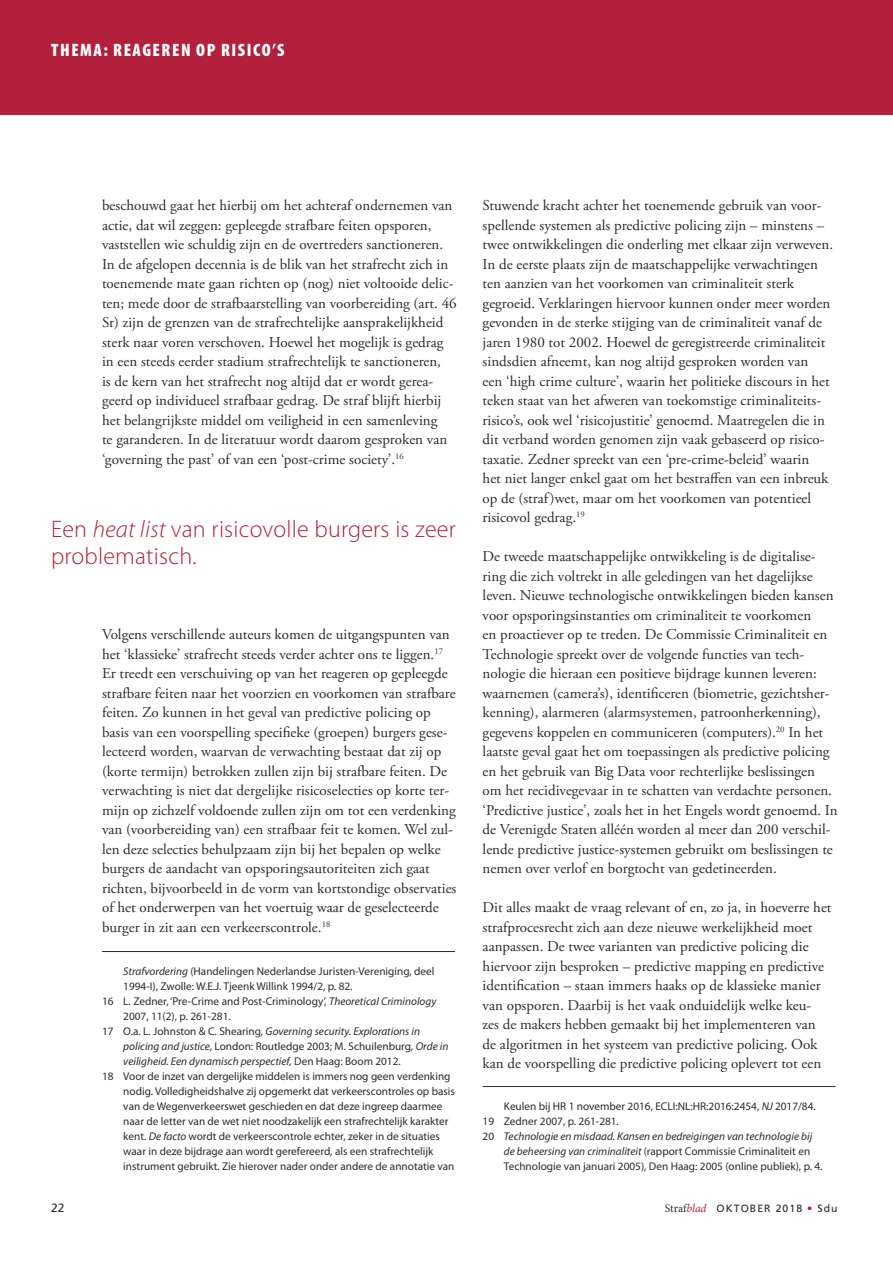
<style>
.page{position:relative;width:893px;height:1263px;background:#fff}
.page>*{position:absolute;margin:0;border:0;box-sizing:border-box;transform-origin:0 0}
.t1{font:300 24px/27px "Myriad Pro";letter-spacing:.01em;color:#b2203b}
.t2{font:900 condensed 18px "Myriad Pro";letter-spacing:.085em;color:#fefefe}
.t3{font:15px/19.5px "Adobe Garamond Pro";color:#2b2b2a}
.t4{font:12px "Frutiger LT Std";color:#2b2b2a}
.t5{font:11.25px "Myriad Pro";color:#2b2b2a}
.t6{font:italic 11.25px "Myriad Pro";color:#2b2b2a}
.t7{font:10.5px "Frutiger LT Std";letter-spacing:.1em;color:#2b2b2a}
.s1{font-style:italic}
.s2{font-style:normal}
.s3{font-family:"Minion Pro";font-size:11.7px}
.s4{font-family:"Minion Pro";font-style:italic;font-size:11.7px;color:#b2203b}
</style>
<div class="page">
<div style="left:0;top:0;width:893px;height:115px;background:#b2203b"></div>
<hr style="left:102px;top:951px;width:353px;height:1px;background:#2b2b2a">
<hr style="left:483px;top:1086px;width:353px;height:1px;background:#2b2b2a">
<p class="t2" style="left:51px;top:38px;width:235px">THEMA: REAGEREN OP RISICO’S</p>
<p class="t3" style="left:102px;top:196px;width:356px">beschouwd gaat het hierbij om het achteraf ondernemen van actie, dat wil zeggen: gepleegde strafbare feiten opsporen, vaststellen wie schuldig zijn en de overtreders sanctioneren.<br>In de afgelopen decennia is de blik van het strafrecht zich in toenemende mate gaan richten op (nog) niet voltooide delic&shy;ten; mede door de strafbaarstelling van voorbereiding (art. 46<br>Sr) zijn de grenzen van de strafrechtelijke aansprakelijkheid sterk naar voren verschoven. Hoewel het mogelijk is gedrag in een steeds eerder stadium strafrechtelijk te sanctioneren,<br>is de kern van het strafrecht nog altijd dat er wordt gerea&shy;geerd op individueel strafbaar gedrag. De straf blijft hierbij het belangrijkste middel om veiligheid in een samenleving<br>te garanderen. In de literatuur wordt daarom gesproken van ‘governing the past’ of van een ‘post-crime society’.<sup>16</sup></p>
<h1 class="t1" style="left:51px;top:515px;width:406px">Een <span class="s1">heat list</span> van risicovolle burgers is zeer problematisch.</h1>
<p class="t3" style="left:102px;top:625px;width:356px">Volgens verschillende auteurs komen de uitgangspunten van het ‘klassieke’ strafrecht steeds verder achter ons te liggen.<sup>17<br></sup>Er treedt een verschuiving op van het reageren op gepleegde strafbare feiten naar het voorzien en voorkomen van strafbare feiten. Zo kunnen in het geval van predictive policing op basis van een voorspelling specifieke (groepen) burgers gese&shy;lecteerd worden, waarvan de verwachting bestaat dat zij op (korte termijn) betrokken zullen zijn bij strafbare feiten. De verwachting is niet dat dergelijke risicoselecties op korte ter&shy;mijn op zichzelf voldoende zullen zijn om tot een verdenking van (voorbereiding van) een strafbaar feit te komen. Wel zul&shy;len deze selecties behulpzaam zijn bij het bepalen op welke burgers de aandacht van opsporingsautoriteiten zich gaat richten, bijvoorbeeld in de vorm van kortstondige observaties of het onderwerpen van het voertuig waar de geselecteerde burger in zit aan een verkeerscontrole.<sup>18</sup></p>
<p class="t5" style="left:123px;top:964px;width:313px"><span class="s1">Strafvordering</span> (Handelingen Nederlandse Juristen-Vereniging, deel</p>
<p class="t5" style="left:123px;top:979px;width:231px">1994-I), Zwolle: W.E.J. Tjeenk Willink 1994/2, p. 82.</p>
<p class="t5" style="left:102px;top:994px;width:336px">16 L. Zedner, ‘Pre-Crime and Post-Criminology’, <span class="s1">Theoretical Criminology</span></p>
<p class="t5" style="left:123px;top:1009px;width:109px">2007, 11(2), p. 261-281.</p>
<p class="t6" style="left:102px;top:1024px;width:320px"><span class="s2">17 O.a. L. Johnston &amp; C. Shearing,</span> Governing security. Explorations in</p>
<p class="t5" style="left:123px;top:1039px;width:327px"><span class="s1">policing and justice</span>, London: Routledge 2003; M. Schuilenburg, <span class="s1">Orde in</span></p>
<p class="t6" style="left:123px;top:1054px;width:279px">veiligheid. Een dynamisch perspectief, <span class="s2">Den Haag: Boom 2012.</span></p>
<p class="t5" style="left:102px;top:1069px;width:350px">18 Voor de inzet van dergelijke middelen is immers nog geen verdenking</p>
<p class="t5" style="left:123px;top:1084px;width:333px">nodig. Volledigheidshalve zij opgemerkt dat verkeerscontroles op basis</p>
<p class="t5" style="left:123px;top:1099px;width:321px">van de Wegenverkeerswet geschieden en dat deze ingreep daarmee</p>
<p class="t5" style="left:123px;top:1114px;width:327px">naar de letter van de wet niet noodzakelijk een strafrechtelijk karakter</p>
<p class="t5" style="left:123px;top:1129px;width:318px">kent. <span class="s1">De facto</span> wordt de verkeerscontrole echter, zeker in de situaties</p>
<p class="t5" style="left:123px;top:1144px;width:312px">waar in deze bijdrage aan wordt gerefereerd, als een strafrechtelijk</p>
<p class="t5" style="left:123px;top:1159px;width:333px">instrument gebruikt. Zie hierover nader onder andere de annotatie van</p>
<p class="t3" style="left:483px;top:196px;width:352px">Stuwende kracht achter het toenemende gebruik van voor&shy;spellende systemen als predictive policing zijn – minstens – twee ontwikkelingen die onderling met elkaar zijn verweven.<br>In de eerste plaats zijn de maatschappelijke verwachtingen ten aanzien van het voorkomen van criminaliteit sterk gegroeid. Verklaringen hiervoor kunnen onder meer worden gevonden in de sterke stijging van de criminaliteit vanaf de jaren 1980 tot 2002. Hoewel de geregistreerde criminaliteit sindsdien afneemt, kan nog altijd gesproken worden van<br>een ‘high crime culture’, waarin het politieke discours in het teken staat van het afweren van toekomstige criminaliteits&shy;risico’s, ook wel ‘risicojustitie’ genoemd. Maatregelen die in dit verband worden genomen zijn vaak gebaseerd op risico&shy;taxatie. Zedner spreekt van een ‘pre-crime-beleid’ waarin<br>het niet langer enkel gaat om het bestraffen van een inbreuk op de (straf)wet, maar om het voorkomen van potentieel risicovol gedrag.<sup>19</sup></p>
<p class="t3" style="left:483px;top:547px;width:357px">De tweede maatschappelijke ontwikkeling is de digitalise&shy;ring die zich voltrekt in alle geledingen van het dagelijkse leven. Nieuwe technologische ontwikkelingen bieden kansen voor opsporingsinstanties om criminaliteit te voorkomen<br>en proactiever op te treden. De Commissie Criminaliteit en Technologie spreekt over de volgende functies van tech&shy;nologie die hieraan een positieve bijdrage kunnen leveren: waarnemen (camera’s), identificeren (biometrie, gezichtsher&shy;kenning), alarmeren (alarmsystemen, patroonherkenning), gegevens koppelen en communiceren (computers).<sup>20</sup> In het laatste geval gaat het om toepassingen als predictive policing en het gebruik van Big Data voor rechterlijke beslissingen om het recidivegevaar in te schatten van verdachte personen. ‘Predictive justice’, zoals het in het Engels wordt genoemd. In de Verenigde Staten alléén worden al meer dan 200 verschil&shy;lende predictive justice-systemen gebruikt om beslissingen te nemen over verlof en borgtocht van gedetineerden.</p>
<p class="t3" style="left:483px;top:898px;width:350px">Dit alles maakt de vraag relevant of en, zo ja, in hoeverre het strafprocesrecht zich aan deze nieuwe werkelijkheid moet aanpassen. De twee varianten van predictive policing die hiervoor zijn besproken – predictive mapping en predictive identification – staan immers haaks op de klassieke manier van opsporen. Daarbij is het vaak onduidelijk welke keu-<br>zes de makers hebben gemaakt bij het implementeren van de algoritmen in het systeem van predictive policing. Ook kan de voorspelling die predictive policing oplevert tot een</p>
<p class="t5" style="left:504px;top:1099px;width:313px">Keulen bij HR 1 november 2016, ECLI:NL:HR:2016:2454, <span class="s1">NJ</span> 2017/84.</p>
<p class="t5" style="left:483px;top:1114px;width:138px">19 Zedner 2007, p. 261-281.</p>
<p class="t6" style="left:483px;top:1129px;width:331px"><span class="s2">20</span> Technologie en misdaad. Kansen en bedreigingen van technologie bij</p>
<p class="t5" style="left:504px;top:1144px;width:308px"><span class="s1">de beheersing van criminaliteit</span> (rapport Commissie Criminaliteit en</p>
<p class="t5" style="left:504px;top:1159px;width:320px">Technologie van januari 2005), Den Haag: 2005 (online publiek), p. 4.</p>
<p class="t4" style="left:51px;top:1201px;width:15px">22</p>
<p class="t7" style="left:665px;top:1202px;width:139px"><span class="s3">Straf</span><span class="s4">blad</span> OKTOBER 2018</p>
<p class="t7" style="left:817px;top:1202px;width:22px">Sdu</p>
</div>
